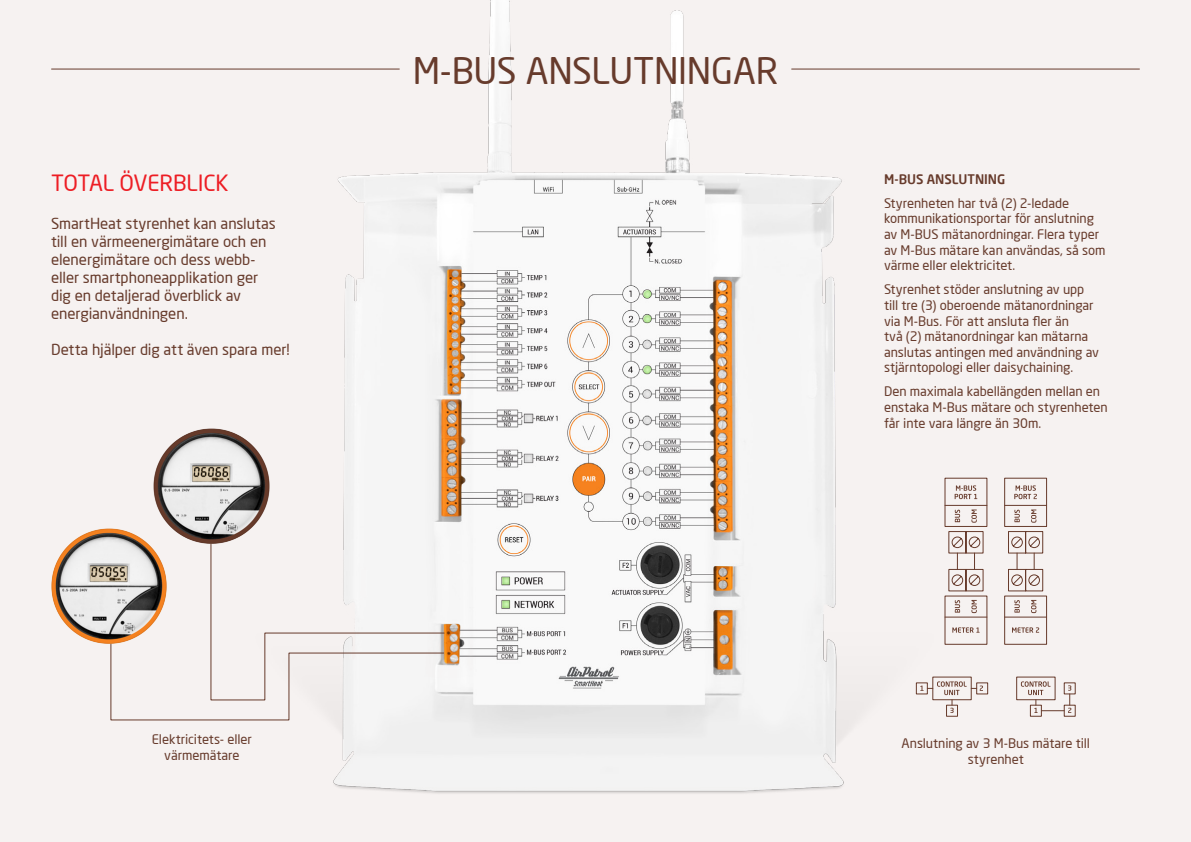
<style>
.page{position:relative;width:1191px;height:842px;background:#f6f2f1}
.page>*{position:absolute;margin:0;border:0;box-sizing:border-box;transform-origin:0 0}
.t1{font:36px "Neo Sans Pro";letter-spacing:-.01em;color:#673b2c}
.t2{font:22px "Neo Sans Pro";letter-spacing:-.01em;color:#ed1d24}
.t3{font:15px/18px "Neo Sans Pro";letter-spacing:-.005em;color:#673b2c}
.t4{font:13px/15.6px "Neo Sans Pro";letter-spacing:-.005em;color:#673b2c}
.t5{font:500 13px "Neo Sans Pro";letter-spacing:-.005em;color:#673b2c}
</style>
<div class="page">
<img style="left:200px;top:0;width:790px;height:794px">
<hr style="left:791px;top:69px;width:348px;height:1px;background:#673b2c">
<hr style="left:52px;top:69px;width:347px;height:1px;background:#673b2c">
<div style="left:1063px;top:705px;width:12px;height:12px;border:1px solid #673b2c"></div>
<svg style="left:915px;top:676px;width:156px;height:41px"></svg>
<svg style="left:944px;top:477px;width:103px;height:168px"></svg>
<svg style="left:110px;top:557px;width:335px;height:164px"></svg>
<img style="left:51px;top:528px;width:131px;height:129px">
<svg style="left:210px;top:529px;width:235px;height:172px"></svg>
<img style="left:138px;top:411px;width:146px;height:146px">
<h2 class="t2" style="left:51px;top:169px;width:179px">TOTAL ÖVERBLICK</h2>
<p class="t3" style="left:51px;top:214px;width:226px">SmartHeat styrenhet kan anslutas till en värmeenergimätare och en elenergimätare och dess webb&shy;eller smartphoneapplikation ger dig en detaljerad överblick av energianvändningen.</p>
<p class="t3" style="left:51px;top:340px;width:240px">Detta hjälper dig att även spara mer!</p>
<p class="t4" style="left:152px;top:731px;width:102px;text-align:center">Elektricitets- eller värmemätare</p>
<h1 class="t1" style="left:413px;top:48px;width:367px">M-BUS ANSLUTNINGAR</h1>
<p class="t5" style="left:884px;top:171px;width:123px">M-BUS ANSLUTNING</p>
<p class="t4" style="left:884px;top:195px;width:223px">Styrenheten har två (2) 2-ledade kommunikationsportar för anslutning av M-BUS mätanordningar. Flera typer av M-Bus mätare kan användas, så som värme eller elektricitet.</p>
<p class="t4" style="left:884px;top:282px;width:216px">Styrenhet stöder anslutning av upp till tre (3) oberoende mätanordningar via M-Bus. För att ansluta fler än<br>två (2) mätanordningar kan mätarna anslutas antingen med användning av stjärntopologi eller daisychaining.</p>
<p class="t4" style="left:884px;top:384px;width:225px">Den maximala kabellängden mellan en enstaka M-Bus mätare och styrenheten får inte vara längre än 30m.</p>
<p class="t4" style="left:901px;top:736px;width:190px;text-align:center">Anslutning av 3 M-Bus mätare till styrenhet</p>
</div>
